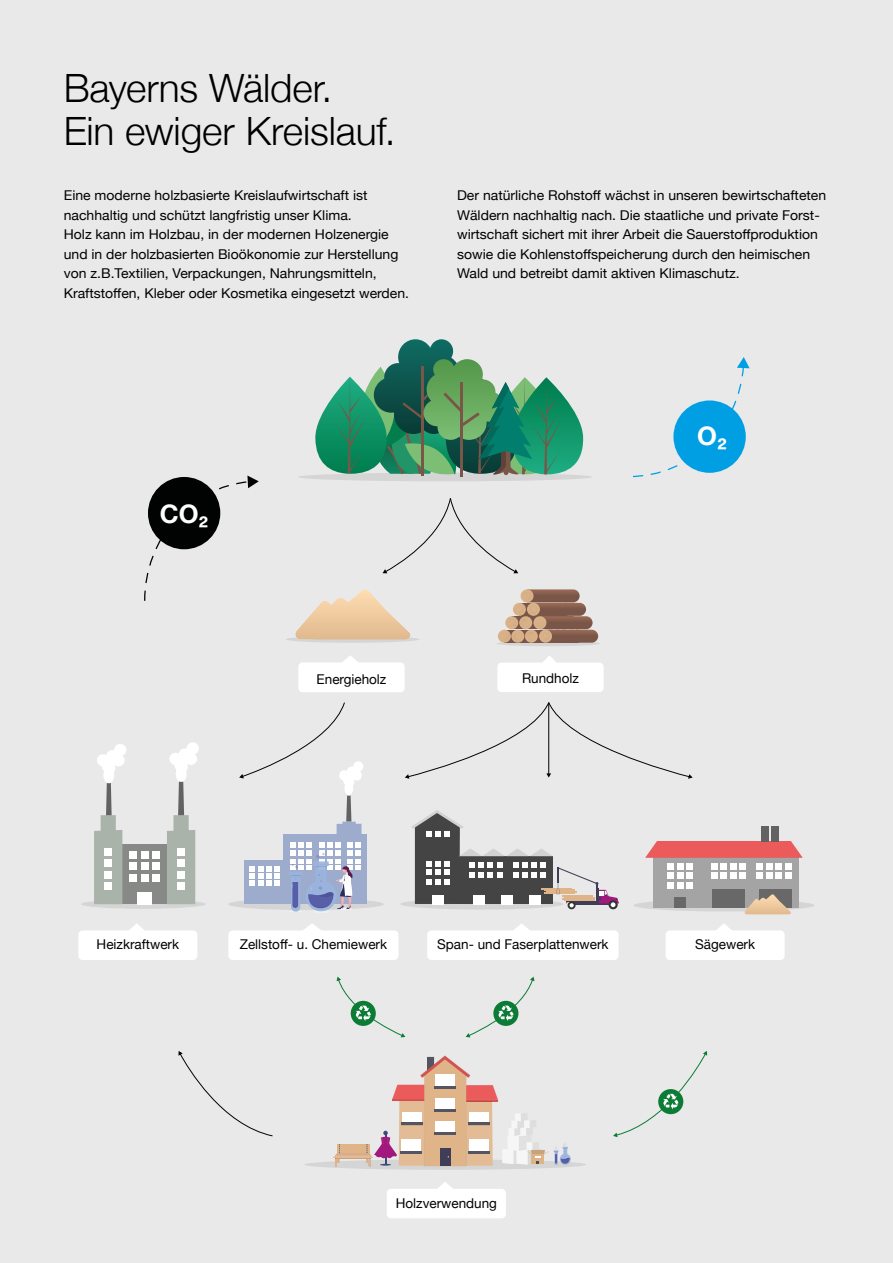
<style>
.page{position:relative;width:893px;height:1263px;background:#e9e9e9}
.page>*{position:absolute;margin:0;border:0;box-sizing:border-box;transform-origin:0 0}
.t1{font:300 39px/43.5px "Helvetica Neue";letter-spacing:-.005em;color:#000}
.t2{font:700 25.5px "Helvetica Neue";color:#fff}
.t3{font:13.5px/19.5px "Helvetica Neue";color:#000;scale:1.04 1}
.t4{font:13.5px "Helvetica Neue";color:#020203}
</style>
<div class="page">
<div style="left:298px;top:473px;width:294px;height:8px;background:#d0d0d0;border-radius:50%"></div>
<div style="left:496px;top:641px;width:104px;height:5px;background:#d0d0d0;border-radius:50%"></div>
<svg style="left:286px;top:636px;width:134px;height:7px"></svg>
<div style="left:81px;top:899px;width:125px;height:10px;background:#d0d0d0;border-radius:50%"></div>
<div style="left:119px;top:844px;width:52px;height:60px;background:#868985"></div>
<div style="left:138px;top:892px;width:14px;height:12px;background:#fff"></div>
<svg style="left:94px;top:744px;width:32px;height:160px"></svg>
<svg style="left:167px;top:742px;width:32px;height:162px"></svg>
<div style="left:152px;top:851px;width:8px;height:7px;background:#fff"></div>
<div style="left:141px;top:851px;width:7px;height:7px;background:#fff"></div>
<div style="left:130px;top:851px;width:7px;height:7px;background:#fff"></div>
<div style="left:152px;top:862px;width:8px;height:8px;background:#fff"></div>
<div style="left:141px;top:862px;width:7px;height:8px;background:#fff"></div>
<div style="left:130px;top:862px;width:7px;height:8px;background:#fff"></div>
<div style="left:152px;top:874px;width:8px;height:7px;background:#fff"></div>
<div style="left:141px;top:874px;width:7px;height:7px;background:#fff"></div>
<div style="left:130px;top:874px;width:7px;height:7px;background:#fff"></div>
<div style="left:105px;top:848px;width:7px;height:8px;background:#fff"></div>
<div style="left:105px;top:860px;width:7px;height:7px;background:#fff"></div>
<div style="left:105px;top:871px;width:7px;height:7px;background:#fff"></div>
<div style="left:105px;top:882px;width:7px;height:7px;background:#fff"></div>
<div style="left:177px;top:848px;width:8px;height:8px;background:#fff"></div>
<div style="left:177px;top:860px;width:8px;height:7px;background:#fff"></div>
<div style="left:177px;top:871px;width:8px;height:7px;background:#fff"></div>
<div style="left:177px;top:882px;width:8px;height:7px;background:#fff"></div>
<div style="left:228px;top:898px;width:156px;height:12px;background:#d0d0d0;border-radius:50%"></div>
<div style="left:244px;top:860px;width:41px;height:43px;background:#9daccd"></div>
<svg style="left:250px;top:867px;width:30px;height:19px"></svg>
<div style="left:284px;top:834px;width:83px;height:69px;background:#9daccd"></div>
<svg style="left:289px;top:842px;width:72px;height:70px"></svg>
<div style="left:400px;top:898px;width:163px;height:11px;background:#d0d0d0;border-radius:50%"></div>
<svg style="left:608px;top:900px;width:10px;height:9px"></svg>
<svg style="left:411px;top:810px;width:208px;height:97px"></svg>
<svg style="left:633px;top:899px;width:182px;height:12px"></svg>
<div style="left:653px;top:857px;width:146px;height:50px;background:#a4a4a4"></div>
<div style="left:674px;top:897px;width:12px;height:10px;background:#686868"></div>
<div style="left:759px;top:890px;width:33px;height:18px;background:#686868"></div>
<div style="left:712px;top:890px;width:32px;height:18px;background:#686868"></div>
<div style="left:687px;top:872px;width:6px;height:7px;background:#fff"></div>
<div style="left:730px;top:872px;width:6px;height:7px;background:#fff"></div>
<div style="left:776px;top:872px;width:6px;height:7px;background:#fff"></div>
<div style="left:740px;top:872px;width:6px;height:7px;background:#fff"></div>
<div style="left:785px;top:872px;width:6px;height:7px;background:#fff"></div>
<div style="left:677px;top:872px;width:6px;height:7px;background:#fff"></div>
<div style="left:721px;top:872px;width:6px;height:7px;background:#fff"></div>
<div style="left:766px;top:872px;width:6px;height:7px;background:#fff"></div>
<div style="left:668px;top:872px;width:6px;height:7px;background:#fff"></div>
<div style="left:711px;top:872px;width:6px;height:7px;background:#fff"></div>
<div style="left:757px;top:872px;width:6px;height:7px;background:#fff"></div>
<svg style="left:668px;top:882px;width:25px;height:6px"></svg>
<svg style="left:645px;top:841px;width:158px;height:28px"></svg>
<div style="left:761px;top:826px;width:7px;height:15px;background:#626262"></div>
<div style="left:771px;top:826px;width:7px;height:15px;background:#626262"></div>
<svg style="left:745px;top:894px;width:46px;height:20px"></svg>
<div style="left:304px;top:1159px;width:282px;height:11px;background:#d0d0d0;border-radius:50%"></div>
<svg style="left:239px;top:702px;width:124px;height:132px"></svg>
<svg style="left:178px;top:1051px;width:95px;height:85px"></svg>
<svg style="left:383px;top:498px;width:135px;height:75px"></svg>
<svg style="left:633px;top:357px;width:117px;height:121px"></svg>
<svg style="left:144px;top:475px;width:115px;height:126px"></svg>
<div style="left:148px;top:477px;width:72px;height:72px;background:#010202;border-radius:50%"></div>
<div style="left:673px;top:400px;width:73px;height:73px;background:#009fe3;border-radius:50%"></div>
<svg style="left:315px;top:339px;width:269px;height:138px"></svg>
<svg style="left:498px;top:589px;width:100px;height:54px"></svg>
<svg style="left:333px;top:1055px;width:238px;height:112px"></svg>
<svg style="left:296px;top:590px;width:114px;height:49px"></svg>
<svg style="left:405px;top:702px;width:288px;height:77px"></svg>
<svg style="left:337px;top:976px;width:68px;height:61px"></svg>
<svg style="left:466px;top:976px;width:68px;height:61px"></svg>
<svg style="left:613px;top:1051px;width:94px;height:86px"></svg>
<div style="left:497px;top:663px;width:107px;height:29px;background:#fff;border-radius:4px"></div>
<svg style="left:542px;top:656px;width:15px;height:7px"></svg>
<div style="left:298px;top:662px;width:107px;height:30px;background:#fff;border-radius:4px"></div>
<svg style="left:343px;top:656px;width:14px;height:6px"></svg>
<div style="left:78px;top:930px;width:119px;height:30px;background:#fff;border-radius:4px"></div>
<svg style="left:125px;top:923px;width:23px;height:8px"></svg>
<div style="left:228px;top:930px;width:170px;height:30px;background:#fff;border-radius:4px"></div>
<svg style="left:298px;top:924px;width:28px;height:7px"></svg>
<div style="left:427px;top:930px;width:192px;height:30px;background:#fff;border-radius:4px"></div>
<svg style="left:509px;top:923px;width:25px;height:8px"></svg>
<div style="left:387px;top:1189px;width:119px;height:29px;background:#fff;border-radius:4px"></div>
<svg style="left:437px;top:1182px;width:16px;height:7px"></svg>
<div style="left:666px;top:930px;width:119px;height:30px;background:#fff;border-radius:4px"></div>
<svg style="left:712px;top:924px;width:23px;height:7px"></svg>
<h1 class="t1" style="left:64px;top:63px;width:333px">Bayerns Wälder.<br>Ein ewiger Kreislauf.</h1>
<p class="t3" style="left:64px;top:187px;width:333px">Eine moderne holzbasierte Kreislaufwirtschaft ist nachhaltig und schützt langfristig unser Klima.<br>Holz kann im Holzbau, in der modernen Holzenergie und in der holzbasierten Bioökonomie zur Herstellung von z.B.Textilien, Verpackungen, Nahrungsmitteln, Kraftstoffen, Kleber oder Kosmetika eingesetzt werden.</p>
<p class="t3" style="left:457px;top:187px;width:356px">Der natürliche Rohstoff wächst in unseren bewirtschafteten Wäldern nachhaltig nach. Die staatliche und private Forst&shy;wirtschaft sichert mit ihrer Arbeit die Sauerstoffproduktion sowie die Kohlenstoffspeicherung durch den heimischen Wald und betreibt damit aktiven Klimaschutz.</p>
<h2 class="t2" style="left:160px;top:494px;width:50px">CO₂</h2>
<p class="t4" style="left:317px;top:669px;width:71px">Energieholz</p>
<p class="t4" style="left:522px;top:669px;width:58px">Rundholz</p>
<h2 class="t2" style="left:697px;top:416px;width:31px">O₂</h2>
<p class="t4" style="left:97px;top:935px;width:84px">Heizkraftwerk</p>
<p class="t4" style="left:240px;top:935px;width:149px">Zellstoff- u. Chemiewerk</p>
<p class="t4" style="left:437px;top:935px;width:173px">Span- und Faserplattenwerk</p>
<p class="t4" style="left:695px;top:935px;width:61px">Sägewerk</p>
<p class="t4" style="left:396px;top:1193px;width:103px">Holzverwendung</p>
</div>
